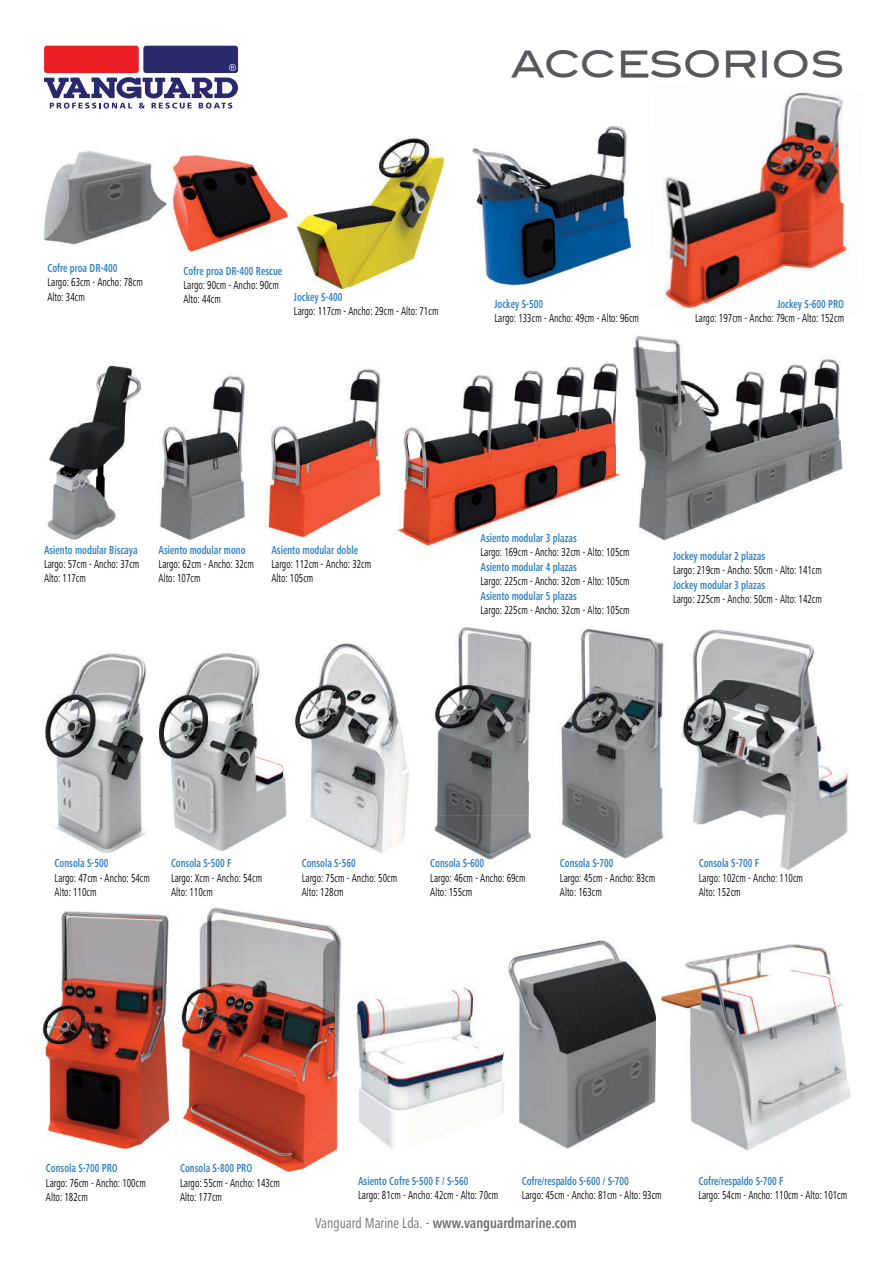
<style>
.page{position:relative;width:893px;height:1263px;background:#fff}
.page>*{position:absolute;margin:0;border:0;box-sizing:border-box;transform-origin:0 0}
.t1{font:36px "Blair Md ITCTT Medium";color:#56585d}
.t2{font:700 condensed 15px "Frutiger Next LT";color:#6d6e71;scale:.9 1}
.t3{font:condensed 12px/14.4px "Frutiger Next LT";color:#000;scale:.8 1}
.t4{font:700 condensed 12px "Frutiger Next LT";color:#3181c4;scale:.8 1}
.s1{font-weight:400}
</style>
<div class="page">
<img style="left:664px;top:92px;width:186px;height:217px">
<img style="left:44px;top:151px;width:122px;height:94px">
<img style="left:44px;top:653px;width:102px;height:200px">
<img style="left:171px;top:155px;width:119px;height:98px">
<img style="left:472px;top:125px;width:162px;height:164px">
<img style="left:296px;top:138px;width:150px;height:150px">
<img style="left:44px;top:365px;width:97px;height:175px">
<img style="left:633px;top:336px;width:210px;height:205px">
<img style="left:158px;top:375px;width:87px;height:166px">
<img style="left:265px;top:368px;width:116px;height:171px">
<img style="left:393px;top:361px;width:223px;height:185px">
<img style="left:616px;top:366px;width:5px;height:110px">
<img style="left:159px;top:653px;width:125px;height:198px">
<img style="left:284px;top:642px;width:125px;height:212px">
<img style="left:434px;top:626px;width:98px;height:235px">
<img style="left:561px;top:629px;width:103px;height:230px">
<img style="left:681px;top:629px;width:169px;height:242px">
<img style="left:41px;top:911px;width:129px;height:239px">
<img style="left:181px;top:907px;width:161px;height:266px">
<img style="left:354px;top:986px;width:141px;height:162px">
<img style="left:508px;top:940px;width:148px;height:209px">
<img style="left:495px;top:984px;width:16px;height:165px">
<img style="left:665px;top:944px;width:185px;height:207px">
<img style="left:661px;top:995px;width:4px;height:7px">
<svg style="left:44px;top:77px;width:194px;height:32px"></svg>
<div style="left:44px;top:46px;width:95px;height:27px;background:#ed1d24;border-radius:3px"></div>
<div style="left:143px;top:46px;width:95px;height:27px;background:#2b296d;border-radius:3px"></div>
<svg style="left:229px;top:64px;width:7px;height:7px"></svg>
<h1 class="t1" style="left:511px;top:35px;width:335px">ACCESORIOS</h1>
<p class="t4" style="left:47px;top:261px;width:89px">Cofre proa DR-400</p>
<p class="t3" style="left:47px;top:275px;width:121px">Largo: 63cm - Ancho: 78cm<br>Alto: 34cm</p>
<p class="t4" style="left:184px;top:264px;width:125px">Cofre proa DR-400 Rescue</p>
<p class="t3" style="left:184px;top:278px;width:121px">Largo: 90cm - Ancho: 90cm<br>Alto: 44cm</p>
<p class="t4" style="left:294px;top:290px;width:62px">Jockey S-400</p>
<p class="t3" style="left:294px;top:304px;width:182px">Largo: 117cm - Ancho: 29cm - Alto: 71cm</p>
<p class="t4" style="left:495px;top:297px;width:62px">Jockey S-500</p>
<p class="t3" style="left:495px;top:311px;width:182px">Largo: 133cm - Ancho: 49cm - Alto: 96cm</p>
<p class="t4" style="left:777px;top:297px;width:85px">Jockey S-600 PRO</p>
<p class="t3" style="left:695px;top:311px;width:188px">Largo: 197cm - Ancho: 79cm - Alto: 152cm</p>
<p class="t4" style="left:44px;top:543px;width:119px">Asiento modular Biscaya</p>
<p class="t3" style="left:44px;top:557px;width:121px">Largo: 57cm - Ancho: 37cm<br>Alto: 117cm</p>
<p class="t4" style="left:159px;top:543px;width:110px">Asiento modular mono</p>
<p class="t3" style="left:159px;top:557px;width:121px">Largo: 62cm - Ancho: 32cm<br>Alto: 107cm</p>
<p class="t4" style="left:271px;top:543px;width:110px">Asiento modular doble</p>
<p class="t3" style="left:271px;top:557px;width:126px">Largo: 112cm - Ancho: 32cm<br>Alto: 105cm</p>
<p class="t4" style="left:481px;top:531px;width:122px">Asiento modular 3 plazas</p>
<p class="t3" style="left:481px;top:545px;width:188px">Largo: 169cm - Ancho: 32cm - Alto: 105cm</p>
<p class="t4" style="left:481px;top:560px;width:122px">Asiento modular 4 plazas</p>
<p class="t3" style="left:481px;top:574px;width:188px">Largo: 225cm - Ancho: 32cm - Alto: 105cm</p>
<p class="t4" style="left:481px;top:589px;width:122px">Asiento modular 5 plazas</p>
<p class="t3" style="left:481px;top:603px;width:188px">Largo: 225cm - Ancho: 32cm - Alto: 105cm</p>
<p class="t4" style="left:673px;top:549px;width:117px">Jockey modular 2 plazas</p>
<p class="t3" style="left:673px;top:563px;width:188px">Largo: 219cm - Ancho: 50cm - Alto: 141cm</p>
<p class="t4" style="left:673px;top:578px;width:117px">Jockey modular 3 plazas</p>
<p class="t3" style="left:673px;top:592px;width:188px">Largo: 225cm - Ancho: 50cm - Alto: 142cm</p>
<p class="t4" style="left:55px;top:857px;width:69px">Consola S-500</p>
<p class="t3" style="left:55px;top:871px;width:121px">Largo: 47cm - Ancho: 54cm<br>Alto: 110cm</p>
<p class="t4" style="left:171px;top:857px;width:77px">Consola S-500 F</p>
<p class="t3" style="left:171px;top:871px;width:115px">Largo: Xcm - Ancho: 54cm<br>Alto: 110cm</p>
<p class="t4" style="left:302px;top:857px;width:69px">Consola S-560</p>
<p class="t3" style="left:302px;top:871px;width:121px">Largo: 75cm - Ancho: 50cm<br>Alto: 128cm</p>
<p class="t4" style="left:430px;top:857px;width:69px">Consola S-600</p>
<p class="t3" style="left:430px;top:871px;width:121px">Largo: 46cm - Ancho: 69cm<br>Alto: 155cm</p>
<p class="t4" style="left:560px;top:857px;width:69px">Consola S-700</p>
<p class="t3" style="left:560px;top:871px;width:121px">Largo: 45cm - Ancho: 83cm<br>Alto: 163cm</p>
<p class="t4" style="left:699px;top:857px;width:77px">Consola S-700 F</p>
<p class="t3" style="left:699px;top:871px;width:132px">Largo: 102cm - Ancho: 110cm<br>Alto: 152cm</p>
<p class="t4" style="left:46px;top:1162px;width:91px">Consola S-700 PRO</p>
<p class="t3" style="left:46px;top:1175px;width:126px">Largo: 76cm - Ancho: 100cm<br>Alto: 182cm</p>
<p class="t4" style="left:180px;top:1162px;width:92px">Consola S-800 PRO</p>
<p class="t3" style="left:180px;top:1175px;width:126px">Largo: 55cm - Ancho: 143cm<br>Alto: 177cm</p>
<p class="t4" style="left:698px;top:1174px;width:108px">Cofre/respaldo S-700 F</p>
<p class="t4" style="left:358px;top:1174px;width:139px">Asiento Cofre S-500 F / S-560</p>
<p class="t3" style="left:358px;top:1188px;width:177px">Largo: 81cm - Ancho: 42cm - Alto: 70cm</p>
<p class="t4" style="left:522px;top:1174px;width:135px">Cofre/respaldo S-600 / S-700</p>
<p class="t3" style="left:522px;top:1188px;width:177px">Largo: 45cm - Ancho: 81cm - Alto: 93cm</p>
<p class="t3" style="left:698px;top:1188px;width:188px">Largo: 54cm - Ancho: 110cm - Alto: 101cm</p>
<p class="t2" style="left:315px;top:1214px;width:292px"><span class="s1">Vanguard Marine Lda. -</span> www.vanguardmarine.com</p>
</div>
